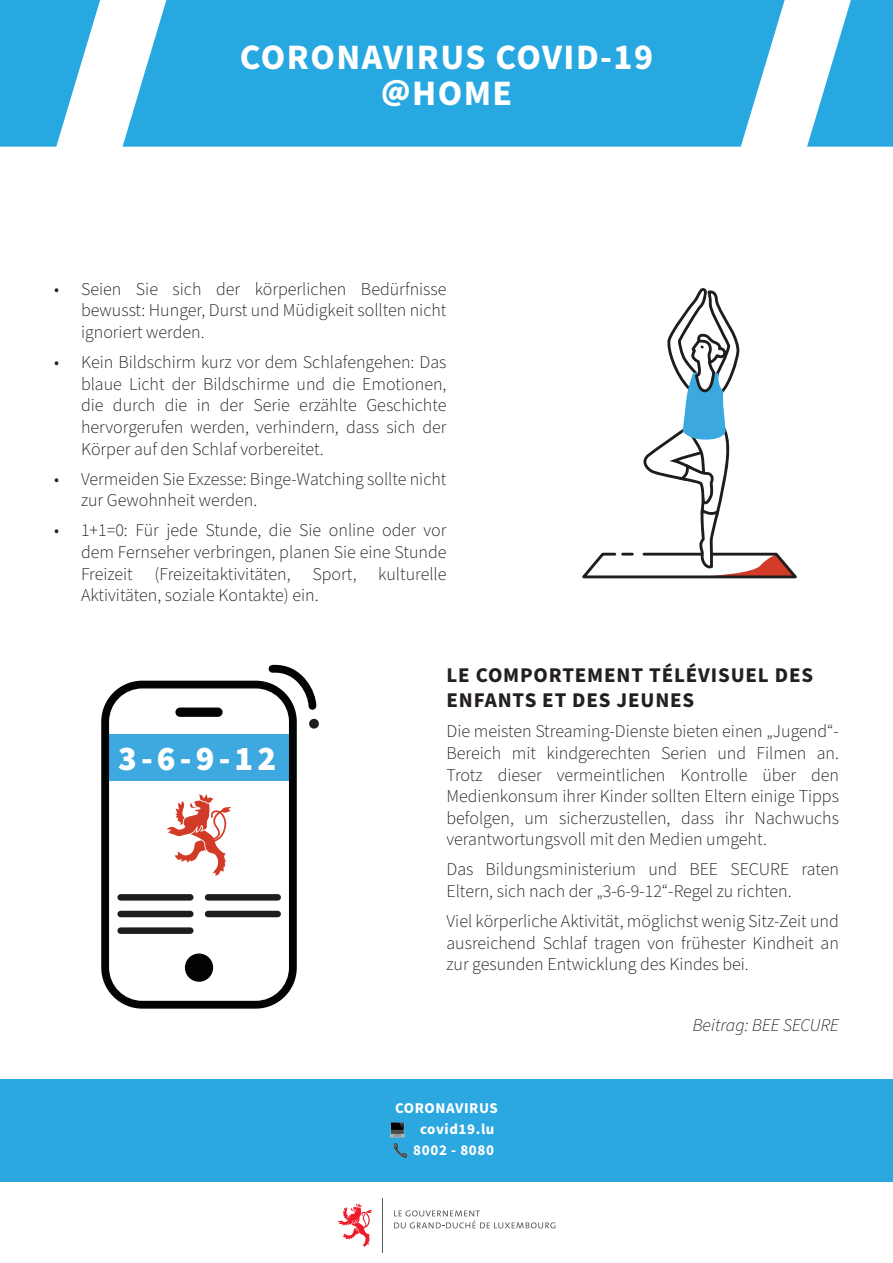
<style>
.page{position:relative;width:893px;height:1263px;background:#fff}
.page>*{position:absolute;margin:0;border:0;box-sizing:border-box;transform-origin:0 0}
.t1{font:700 35.85px "Source Sans Pro";letter-spacing:.04em;color:#fff}
.t2{font:900 34.65px "Source Sans Pro";color:#fff}
.Sous-Titre{font:700 21px/25.2px "Source Sans Pro";letter-spacing:.04em;color:#231f20}
.Texte{font:300 18px/21.6px "Source Sans Pro";color:#231f20;text-align:justify}
.contribution{font:italic 300 18px "Source Sans Pro";color:#231f20}
.t3{font:700 15px "Source Sans Pro";letter-spacing:.04em;color:#fff}
</style>
<div class="page">
<svg style="left:0;top:0;width:100px;height:147px"></svg>
<svg style="left:807px;top:0;width:86px;height:147px"></svg>
<svg style="left:123px;top:0;width:662px;height:147px;background:#35ade2"></svg>
<svg style="left:268px;top:664px;width:51px;height:65px"></svg>
<svg style="left:101px;top:681px;width:196px;height:328px"></svg>
<div style="left:185px;top:953px;width:28px;height:29px;background:#020304;border-radius:50%"></div>
<div style="left:175px;top:707px;width:48px;height:10px;background:#020304;border-radius:5px"></div>
<svg style="left:167px;top:794px;width:64px;height:82px"></svg>
<svg style="left:582px;top:288px;width:215px;height:290px"></svg>
<svg style="left:394px;top:1210px;width:161px;height:18px"></svg>
<svg style="left:338px;top:1203px;width:34px;height:44px"></svg>
<hr style="left:382px;top:1198px;width:1px;height:54px;background:#5a5a5d">
<div style="left:0;top:1079px;width:893px;height:102px;background:#2ba8e0"></div>
<img style="left:393px;top:1142px;width:15px;height:17px">
<img style="left:389px;top:1122px;width:16px;height:16px">
<p class="t1" style="left:240px;top:33px;width:415px">CORONAVIRUS COVID-19</p>
<p class="t1" style="left:381px;top:69px;width:133px">@HOME</p>
<p class="Texte" style="left:81px;top:279px;width:367px;text-indent:-27px">• Seien Sie sich der körperlichen Bedürfnisse bewusst: Hunger, Durst und Müdigkeit sollten nicht ignoriert werden.</p>
<p class="Texte" style="left:81px;top:352px;width:367px;text-indent:-27px">• Kein Bildschirm kurz vor dem Schlafengehen: Das blaue Licht der Bildschirme und die Emotionen, die durch die in der Serie erzählte Geschichte hervorgerufen werden, verhindern, dass sich der Körper auf den Schlaf vorbereitet.</p>
<p class="Texte" style="left:81px;top:468px;width:367px;text-indent:-27px">• Vermeiden Sie Exzesse: Binge-Watching sollte nicht zur Gewohnheit werden.</p>
<p class="Texte" style="left:81px;top:520px;width:367px;text-indent:-27px">• 1+1=0: Für jede Stunde, die Sie online oder vor dem Fernseher verbringen, planen Sie eine Stunde Freizeit (Freizeitaktivitäten, Sport, kulturelle Aktivitäten, soziale Kontakte) ein.</p>
<p class="t2" style="left:118px;top:734px;width:160px">3-6-9-12</p>
<p class="Sous-Titre" style="left:446px;top:663px;width:368px">LE COMPORTEMENT TÉLÉVISUEL DES<br>ENFANTS ET DES JEUNES</p>
<p class="Texte" style="left:446px;top:721px;width:394px">Die meisten Streaming-Dienste bieten einen „Jugend“- Bereich mit kindgerechten Serien und Filmen an.<br>Trotz dieser vermeintlichen Kontrolle über den Medienkonsum ihrer Kinder sollten Eltern einige Tipps befolgen, um sicherzustellen, dass ihr Nachwuchs verantwortungsvoll mit den Medien umgeht.</p>
<p class="Texte" style="left:446px;top:859px;width:394px">Das Bildungsministerium und BEE SECURE raten<br>Eltern, sich nach der „3-6-9-12“-Regel zu richten.</p>
<p class="Texte" style="left:446px;top:911px;width:394px">Viel körperliche Aktivität, möglichst wenig Sitz-Zeit und ausreichend Schlaf tragen von frühester Kindheit an zur gesunden Entwicklung des Kindes bei.</p>
<p class="t3" style="left:395px;top:1097px;width:104px">CORONAVIRUS</p>
<p class="t3" style="left:420px;top:1118px;width:76px">covid19.lu</p>
<p class="t3" style="left:413px;top:1139px;width:82px">8002 - 8080</p>
<p class="contribution" style="left:693px;top:1012px;width:148px">Beitrag: BEE SECURE</p>
</div>
